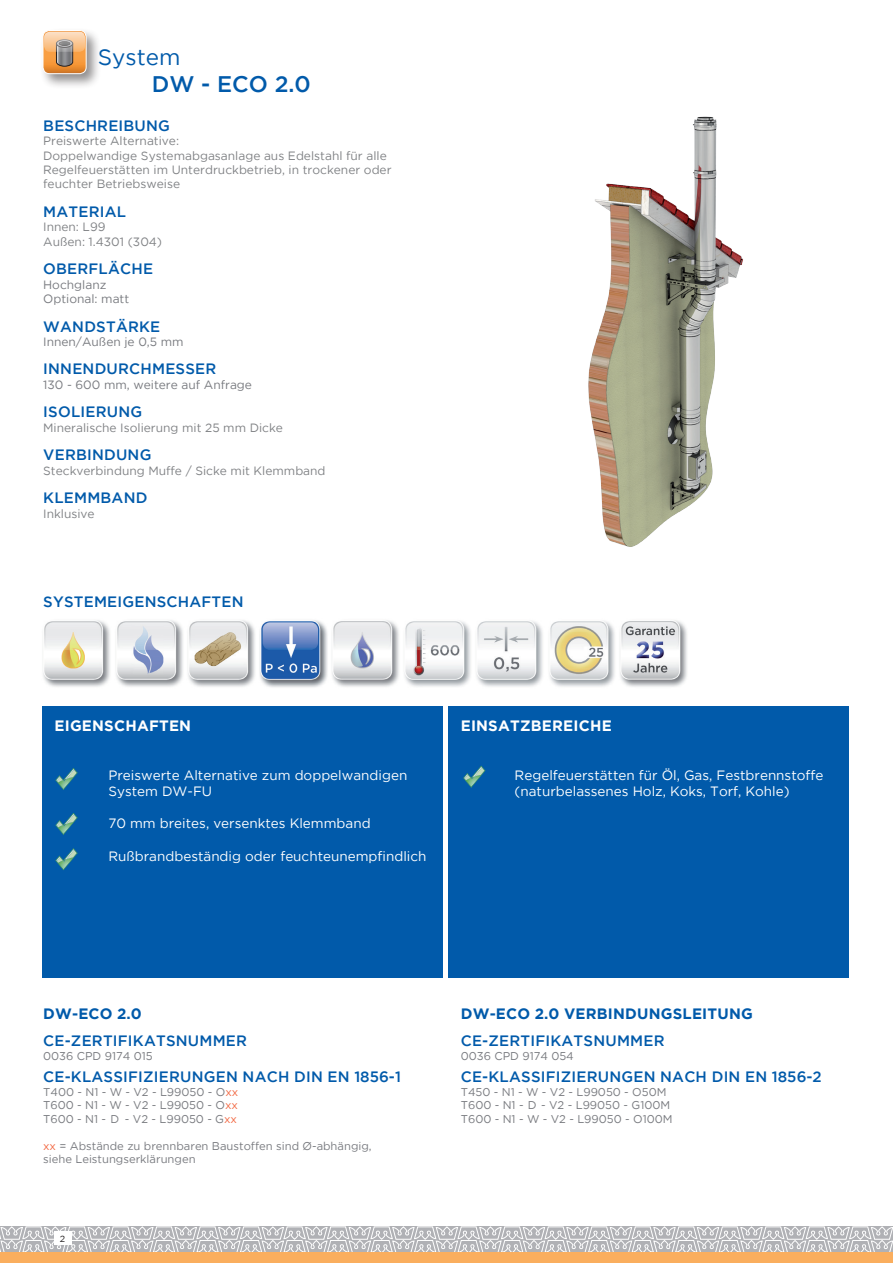
<style>
.page{position:relative;width:893px;height:1263px;background:#fff}
.page>*{position:absolute;margin:0;border:0;box-sizing:border-box;transform-origin:0 0}
.t1{font:500 22.5px "Gotham";color:#015aaa}
.t2{font:22.5px "Gotham";color:#015aaa}
.t3{font:500 15px "Gotham";letter-spacing:.015em;color:#015aaa}
.t4{font:700 15px "Gotham";letter-spacing:.015em;color:#015aaa}
.t5{font:700 15px "Gotham";letter-spacing:.015em;color:#fff}
.t6{font:13.5px/16.2px "Gotham";color:#fff}
.t7{font:12px/14.4px "Gotham";color:#808285}
.t8{font:12px/14.4px "Gotham";color:#787a7f}
.t9{font:11.25px/13.5px "Gotham";color:#787a7f}
.t10{font:9px "Gotham";color:#231f20}
.s1{color:#f26640}
</style>
<div class="page">
<svg style="left:0;top:1226px;width:893px;height:26px;background:#c6c6c9"></svg>
<div style="left:54px;top:1231px;width:17px;height:14px;background:#fff"></div>
<div style="left:0;top:1252px;width:893px;height:11px;background:#faae5e"></div>
<div style="left:43px;top:706px;width:400px;height:272px;background:#015aaa"></div>
<div style="left:449px;top:706px;width:400px;height:272px;background:#015aaa"></div>
<img style="left:588px;top:116px;width:155px;height:431px">
<div style="left:39px;top:28px;width:62px;height:62px;background:#231f20;opacity:.5"></div>
<svg style="left:43px;top:30px;width:43px;height:44px"></svg>
<svg style="left:44px;top:32px;width:41px;height:20px"></svg>
<svg style="left:55px;top:768px;width:23px;height:22px"></svg>
<svg style="left:55px;top:813px;width:23px;height:22px"></svg>
<svg style="left:55px;top:848px;width:23px;height:22px"></svg>
<svg style="left:463px;top:766px;width:22px;height:22px"></svg>
<img style="left:332px;top:620px;width:67px;height:67px">
<img style="left:620px;top:620px;width:67px;height:67px">
<img style="left:476px;top:621px;width:67px;height:66px">
<img style="left:43px;top:620px;width:67px;height:67px">
<img style="left:549px;top:621px;width:66px;height:66px">
<img style="left:404px;top:621px;width:67px;height:66px">
<img style="left:188px;top:620px;width:67px;height:67px">
<img style="left:116px;top:620px;width:67px;height:67px">
<img style="left:259px;top:620px;width:69px;height:67px">
<h1 class="t2" style="left:98px;top:43px;width:84px">System</h1>
<h1 class="t1" style="left:152px;top:70px;width:161px">DW - ECO 2.0</h1>
<p class="t3" style="left:43px;top:116px;width:128px">BESCHREIBUNG</p>
<p class="t7" style="left:43px;top:133px;width:350px">Preiswerte Alternative:<br>Doppelwandige Systemabgasanlage aus Edelstahl für alle Regelfeuerstätten im Unterdruckbetrieb, in trockener oder feuchter Betriebsweise</p>
<p class="t3" style="left:43px;top:202px;width:84px">MATERIAL</p>
<p class="t7" style="left:43px;top:220px;width:120px">Innen: L99<br>Außen: 1.4301 (304)</p>
<p class="t3" style="left:43px;top:259px;width:111px">OBERFLÄCHE</p>
<p class="t8" style="left:43px;top:277px;width:88px">Hochglanz<br>Optional: matt</p>
<p class="t3" style="left:43px;top:316px;width:119px">WANDSTÄRKE</p>
<p class="t8" style="left:43px;top:334px;width:142px">Innen/Außen je 0,5 mm</p>
<p class="t3" style="left:43px;top:359px;width:175px">INNENDURCHMESSER</p>
<p class="t8" style="left:43px;top:377px;width:210px">130 - 600 mm, weitere auf Anfrage</p>
<p class="t3" style="left:43px;top:402px;width:100px">ISOLIERUNG</p>
<p class="t7" style="left:43px;top:420px;width:241px">Mineralische Isolierung mit 25 mm Dicke</p>
<p class="t3" style="left:43px;top:445px;width:110px">VERBINDUNG</p>
<p class="t7" style="left:43px;top:463px;width:284px">Steckverbindung Muffe / Sicke mit Klemmband</p>
<p class="t3" style="left:43px;top:488px;width:106px">KLEMMBAND</p>
<p class="t7" style="left:43px;top:506px;width:53px">Inklusive</p>
<p class="t3" style="left:43px;top:592px;width:202px">SYSTEMEIGENSCHAFTEN</p>
<p class="t5" style="left:54px;top:716px;width:138px">EIGENSCHAFTEN</p>
<p class="t6" style="left:108px;top:766px;width:300px">Preiswerte Alternative zum doppelwandigen<br>System DW-FU</p>
<p class="t6" style="left:108px;top:815px;width:264px">70 mm breites, versenktes Klemmband</p>
<p class="t6" style="left:108px;top:847px;width:320px">Rußbrandbeständig oder feuchteunempfindlich</p>
<p class="t5" style="left:461px;top:716px;width:153px">EINSATZBEREICHE</p>
<p class="t6" style="left:515px;top:766px;width:310px">Regelfeuerstätten für Öl, Gas, Festbrennstoffe (naturbelassenes Holz, Koks, Torf, Kohle)</p>
<p class="t4" style="left:43px;top:1004px;width:100px">DW-ECO 2.0</p>
<p class="t3" style="left:43px;top:1031px;width:205px">CE-ZERTIFIKATSNUMMER</p>
<p class="t9" style="left:43px;top:1049px;width:111px">0036 CPD 9174 015</p>
<p class="t3" style="left:43px;top:1067px;width:359px">CE-KLASSIFIZIERUNGEN NACH DIN EN 1856-1</p>
<p class="t9" style="left:43px;top:1085px;width:197px;text-align:justify">T400 - N1 - W - V2 - L99050 - O<span class="s1">xx </span>T600 - N1 - W - V2 - L99050 - O<span class="s1">xx </span>T600 - N1 - D - V2 - L99050 - G<span class="s1">xx</span></p>
<p class="t9" style="left:43px;top:1139px;width:330px"><span class="s1">xx</span> = Abstände zu brennbaren Baustoffen sind Ø-abhängig, siehe Leistungserklärungen</p>
<p class="t10" style="left:60px;top:1233px;width:7px">2</p>
<p class="t4" style="left:461px;top:1004px;width:293px">DW-ECO 2.0 VERBINDUNGSLEITUNG</p>
<p class="t3" style="left:461px;top:1031px;width:205px">CE-ZERTIFIKATSNUMMER</p>
<p class="t9" style="left:461px;top:1049px;width:115px">0036 CPD 9174 054</p>
<p class="t3" style="left:461px;top:1067px;width:362px">CE-KLASSIFIZIERUNGEN NACH DIN EN 1856-2</p>
<p class="t9" style="left:461px;top:1085px;width:213px">T450 - N1 - W - V2 - L99050 - O50M<br>T600 - N1 - D - V2 - L99050 - G100M<br>T600 - N1 - W - V2 - L99050 - O100M</p>
</div>
